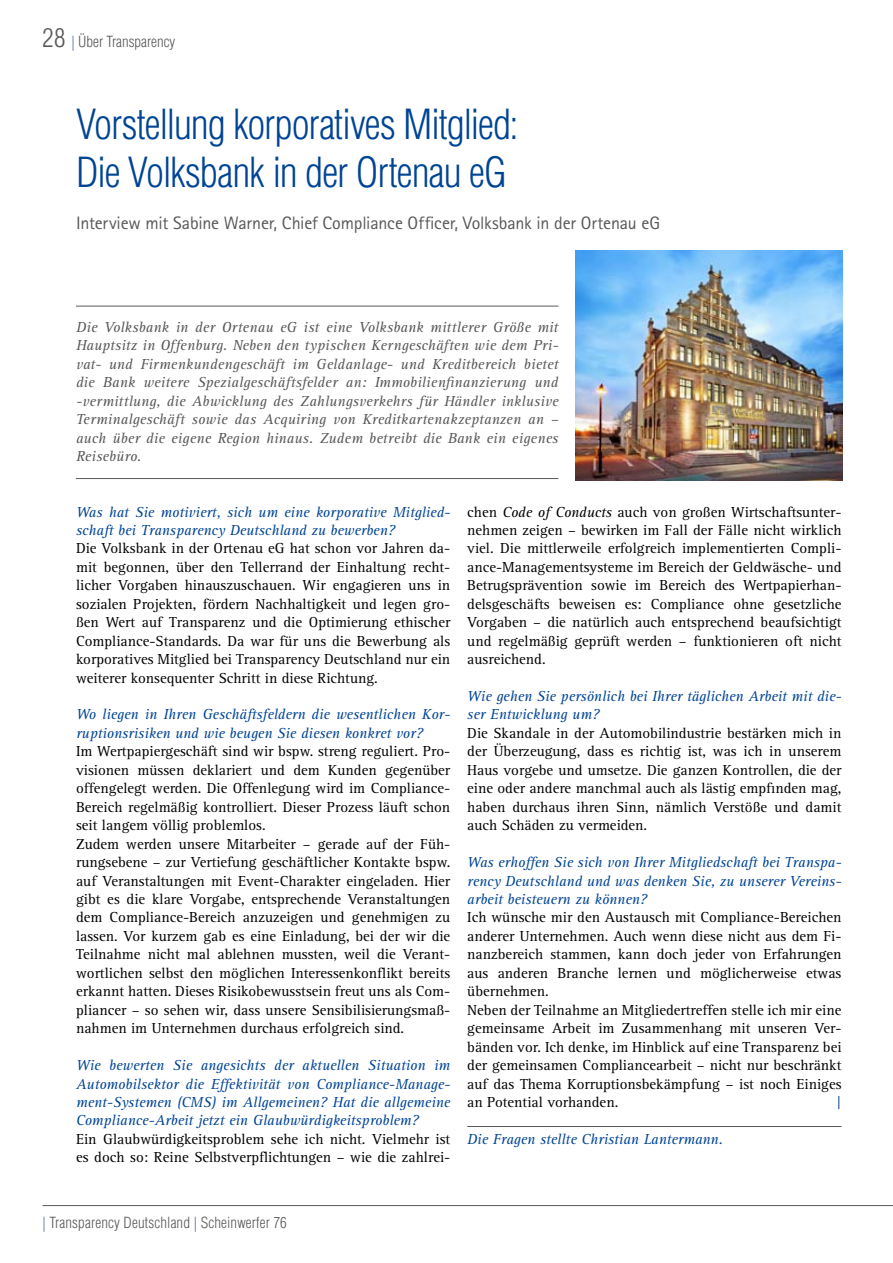
<style>
.page{position:relative;width:893px;height:1263px;background:#fff}
.page>*{position:absolute;margin:0;border:0;box-sizing:border-box;transform-origin:0 0}
.t1{font:300 condensed 40.5px/48.6px "Helvetica LT Std";letter-spacing:-.025em;color:#004494}
.t2{font:18px "Rotis Sans Serif";letter-spacing:-.01em;color:#58585a}
.t3{font:15px/18.5px "Rotis Serif";color:#000;text-align:justify}
.t4{font:italic 15px/18.5px "Rotis Serif";color:#004494}
.t5{font:italic 15px/18.5px "Rotis Serif";letter-spacing:.015em;color:#58585a;text-align:justify}
.t6{font:300 condensed 15px "Helvetica LT Std";letter-spacing:.01em;color:#58585a}
.t7{font:15px "Rotis Serif";color:#004494}
.s1{font-size:25.5px}
.s2{color:#5168aa}
.s3{font-style:italic}
</style>
<div class="page">
<hr style="left:467px;top:1126px;width:374px;height:1px;background:#58585a">
<hr style="left:76px;top:306px;width:482px;height:1px;background:#58585a">
<hr style="left:76px;top:478px;width:482px;height:1px;background:#58585a">
<img style="left:575px;top:250px;width:267px;height:231px">
<hr style="left:43px;top:1205px;width:850px;height:1px;background:#58585a">
<p class="t6" style="left:43px;top:32px;width:134px"><span class="s1">28</span> <span class="s2">|</span> Über Transparency</p>
<h1 class="t1" style="left:76px;top:99px;width:444px">Vorstellung korporatives Mitglied:<br>Die Volksbank in der Ortenau eG</h1>
<p class="t2" style="left:76px;top:212px;width:586px">Interview mit Sabine Warner, Chief Compliance Officer, Volksbank in der Ortenau eG</p>
<p class="t5" style="left:76px;top:318px;width:484px">Die Volksbank in der Ortenau eG ist eine Volksbank mittlerer Größe mit Hauptsitz in Offenburg. Neben den typischen Kerngeschäften wie dem Pri&shy;vat- und Firmenkundengeschäft im Geldanlage- und Kreditbereich bietet die Bank weitere Spezialgeschäftsfelder an: Immobilienfinanzierung und -vermittlung, die Abwicklung des Zahlungsverkehrs für Händler inklusive Terminalgeschäft sowie das Acquiring von Kreditkartenakzeptanzen an – auch über die eigene Region hinaus. Zudem betreibt die Bank ein eigenes Reisebüro.</p>
<p class="t4" style="left:76px;top:503px;width:376px">Was hat Sie motiviert, sich um eine korporative Mitglied&shy;schaft bei Transparency Deutschland zu bewerben?</p>
<p class="t3" style="left:76px;top:540px;width:376px">Die Volksbank in der Ortenau eG hat schon vor Jahren da&shy;mit begonnen, über den Tellerrand der Einhaltung recht&shy;licher Vorgaben hinauszuschauen. Wir engagieren uns in sozialen Projekten, fördern Nachhaltigkeit und legen gro&shy;ßen Wert auf Transparenz und die Optimierung ethischer Compliance-Standards. Da war für uns die Bewerbung als korporatives Mitglied bei Transparency Deutschland nur ein weiterer konsequenter Schritt in diese Richtung.</p>
<p class="t4" style="left:76px;top:706px;width:376px">Wo liegen in Ihren Geschäftsfeldern die wesentlichen Kor&shy;ruptionsrisiken und wie beugen Sie diesen konkret vor?</p>
<p class="t3" style="left:76px;top:743px;width:376px;text-align:left">Im Wertpapiergeschäft sind wir bspw. streng reguliert. Pro&shy;visionen müssen deklariert und dem Kunden gegenüber offengelegt werden. Die Offenlegung wird im Compliance-Bereich regelmäßig kontrolliert. Dieser Prozess läuft schon seit langem völlig problemlos.<br>Zudem werden unsere Mitarbeiter – gerade auf der Füh&shy;rungsebene – zur Vertiefung geschäftlicher Kontakte bspw. auf Veranstaltungen mit Event-Charakter eingeladen. Hier gibt es die klare Vorgabe, entsprechende Veranstaltungen dem Compliance-Bereich anzuzeigen und genehmigen zu lassen. Vor kurzem gab es eine Einladung, bei der wir die Teilnahme nicht mal ablehnen mussten, weil die Verant&shy;wortlichen selbst den möglichen Interessenkonflikt bereits erkannt hatten. Dieses Risikobewusstsein freut uns als Com&shy;pliancer – so sehen wir, dass unsere Sensibilisierungsmaß&shy;nahmen im Unternehmen durchaus erfolgreich sind.</p>
<p class="t4" style="left:76px;top:1056px;width:376px;text-align:justify">Wie bewerten Sie angesichts der aktuellen Situation im Automobilsektor die Effektivität von Compliance-Manage&shy;ment-Systemen (CMS) im Allgemeinen? Hat die allgemeine Compliance-Arbeit jetzt ein Glaubwürdigkeitsproblem?</p>
<p class="t3" style="left:76px;top:1130px;width:376px">Ein Glaubwürdigkeitsproblem sehe ich nicht. Vielmehr ist es doch so: Reine Selbstverpflichtungen – wie die zahlrei-</p>
<p class="t3" style="left:467px;top:503px;width:376px">chen <span class="s3">Code of Conducts</span> auch von großen Wirtschaftsunter&shy;nehmen zeigen – bewirken im Fall der Fälle nicht wirklich viel. Die mittlerweile erfolgreich implementierten Compli&shy;ance-Managementsysteme im Bereich der Geldwäsche- und Betrugsprävention sowie im Bereich des Wertpapierhan&shy;delsgeschäfts beweisen es: Compliance ohne gesetzliche Vorgaben – die natürlich auch entsprechend beaufsichtigt und regelmäßig geprüft werden – funktionieren oft nicht ausreichend.</p>
<p class="t4" style="left:467px;top:687px;width:376px">Wie gehen Sie persönlich bei Ihrer täglichen Arbeit mit die&shy;ser Entwicklung um?</p>
<p class="t3" style="left:467px;top:724px;width:376px">Die Skandale in der Automobilindustrie bestärken mich in der Überzeugung, dass es richtig ist, was ich in unserem Haus vorgebe und umsetze. Die ganzen Kontrollen, die der eine oder andere manchmal auch als lästig empfinden mag, haben durchaus ihren Sinn, nämlich Verstöße und damit auch Schäden zu vermeiden.</p>
<p class="t4" style="left:467px;top:853px;width:376px;text-align:justify">Was erhoffen Sie sich von Ihrer Mitgliedschaft bei Transpa&shy;rency Deutschland und was denken Sie, zu unserer Vereins&shy;arbeit beisteuern zu können?</p>
<p class="t3" style="left:467px;top:909px;width:376px;text-align:left">Ich wünsche mir den Austausch mit Compliance-Bereichen anderer Unternehmen. Auch wenn diese nicht aus dem Fi&shy;nanzbereich stammen, kann doch jeder von Erfahrungen aus anderen Branche lernen und möglicherweise etwas übernehmen.<br>Neben der Teilnahme an Mitgliedertreffen stelle ich mir eine gemeinsame Arbeit im Zusammenhang mit unseren Ver&shy;bänden vor. Ich denke, im Hinblick auf eine Transparenz bei der gemeinsamen Compliancearbeit – nicht nur beschränkt auf das Thema Korruptionsbekämpfung – ist noch Einiges an Potential vorhanden.</p>
<p class="t7" style="left:836px;top:1093px;width:6px">|</p>
<p class="t4" style="left:467px;top:1130px;width:257px">Die Fragen stellte Christian Lantermann.</p>
<p class="t6" style="left:43px;top:1213px;width:246px"><span class="s2">|</span> Transparency Deutschland <span class="s2">|</span> Scheinwerfer 76</p>
</div>
